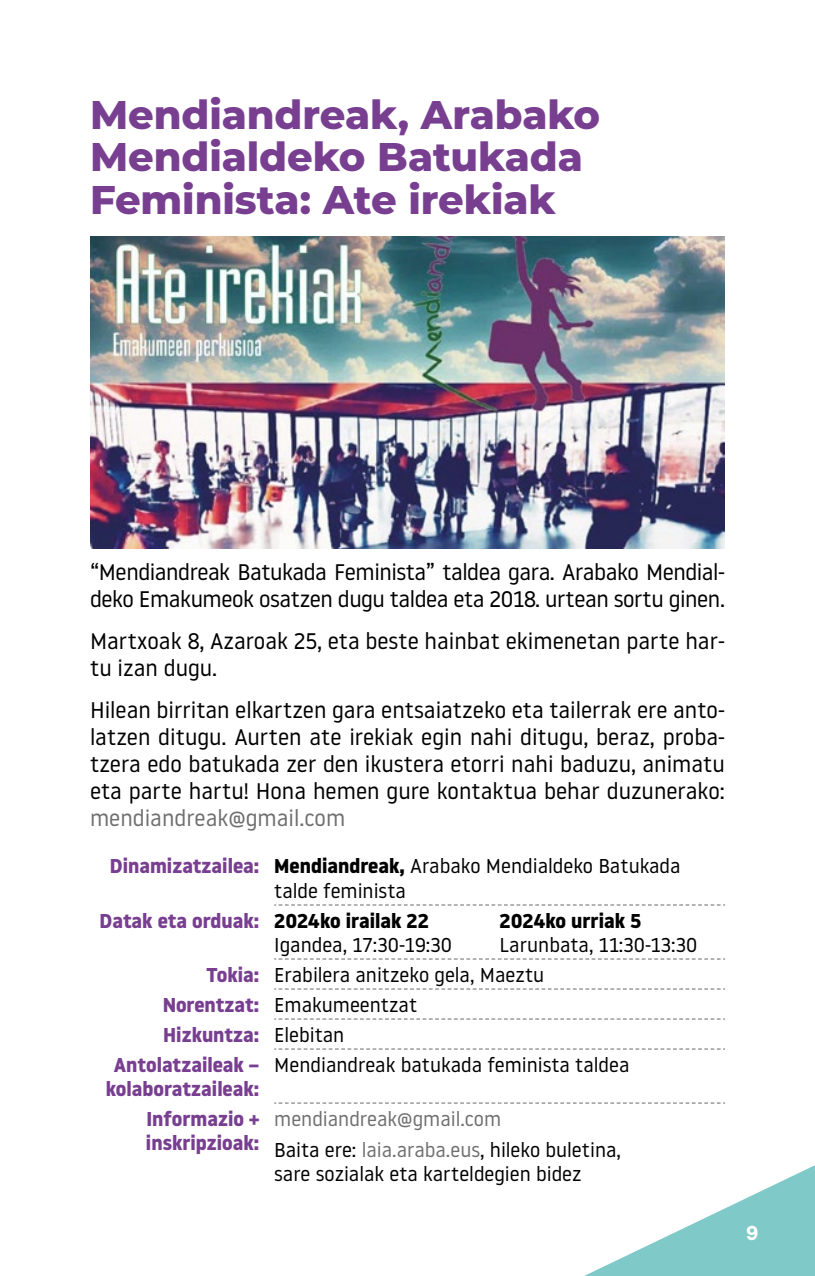
<style>
.page{position:relative;width:815px;height:1276px;background:#fff}
.page>*{position:absolute;margin:0;border:0;box-sizing:border-box;transform-origin:0 0}
.titular{font:800 40px/42.5px "Montserrat";letter-spacing:-.005em;color:#783f91}
.t1{font:22.5px/27px "Noway";letter-spacing:-.015em;color:#000}
.tabla-derecha{font:20px/24px "Noway";color:#000}
.tabla-izquierda{font:700 20px "Noway";color:#783f91}
.tabla-derecha-2{font:700 20px "Noway";color:#000}
.tabla-derecha-3{font:20px "Noway";color:#706f6f}
.t2{font:700 20px "Basier Circle";color:#fff}
.s1{color:#706f6f}
.s2{font-weight:700}
</style>
<div class="page">
<svg style="left:584px;top:1165px;width:231px;height:111px"></svg>
<svg style="left:274px;top:904px;width:451px;height:1px"></svg>
<svg style="left:274px;top:958px;width:451px;height:1px"></svg>
<svg style="left:274px;top:988px;width:451px;height:1px"></svg>
<svg style="left:274px;top:1018px;width:451px;height:1px"></svg>
<svg style="left:274px;top:1048px;width:451px;height:1px"></svg>
<svg style="left:274px;top:1102px;width:451px;height:1px"></svg>
<img style="left:90px;top:236px;width:635px;height:312px">
<p class="titular" style="left:90px;top:91px;width:512px">Mendiandreak, Arabako<br>Mendialdeko Batukada<br>Feminista: Ate irekiak</p>
<p class="t1" style="left:90px;top:557px;width:637px">“Mendiandreak Batukada Feminista” taldea gara. Arabako Mendial&shy;deko Emakumeok osatzen dugu taldea eta 2018. urtean sortu ginen.</p>
<p class="t1" style="left:90px;top:626px;width:636px">Martxoak 8, Azaroak 25, eta beste hainbat ekimenetan parte har&shy;tu izan dugu.</p>
<p class="t1" style="left:90px;top:695px;width:636px;text-align:justify">Hilean birritan elkartzen gara entsaiatzeko eta tailerrak ere anto&shy;latzen ditugu. Aurten ate irekiak egin nahi ditugu, beraz, proba&shy;tzera edo batukada zer den ikustera etorri nahi baduzu, animatu eta parte hartu! Hona hemen gure kontaktua behar duzunerako: <span class="s1">mendiandreak@gmail.com</span></p>
<p class="tabla-izquierda" style="left:110px;top:855px;width:151px">Dinamizatzailea:</p>
<p class="tabla-derecha" style="left:274px;top:853px;width:408px"><span class="s2">Mendiandreak,</span> Arabako Mendialdeko Batukada talde feminista</p>
<p class="tabla-izquierda" style="left:100px;top:909px;width:161px">Datak eta orduak:</p>
<p class="tabla-derecha-2" style="left:274px;top:909px;width:156px">2024ko irailak 22</p>
<p class="tabla-derecha" style="left:274px;top:931px;width:179px">Igandea, 17:30-19:30</p>
<p class="tabla-derecha-2" style="left:500px;top:909px;width:143px">2024ko urriak 5</p>
<p class="tabla-derecha" style="left:500px;top:931px;width:199px">Larunbata, 11:30-13:30</p>
<p class="tabla-izquierda" style="left:206px;top:963px;width:55px">Tokia:</p>
<p class="tabla-derecha" style="left:274px;top:961px;width:272px">Erabilera anitzeko gela, Maeztu</p>
<p class="tabla-izquierda" style="left:163px;top:993px;width:98px">Norentzat:</p>
<p class="tabla-derecha" style="left:274px;top:991px;width:145px">Emakumeentzat</p>
<p class="tabla-izquierda" style="left:163px;top:1023px;width:98px">Hizkuntza:</p>
<p class="tabla-derecha" style="left:274px;top:1021px;width:72px">Elebitan</p>
<p class="tabla-izquierda" style="left:114px;top:1053px;width:147px">Antolatzaileak –</p>
<p class="tabla-izquierda" style="left:106px;top:1077px;width:155px">kolaboratzaileak:</p>
<p class="tabla-derecha" style="left:274px;top:1051px;width:357px">Mendiandreak batukada feminista taldea</p>
<p class="tabla-izquierda" style="left:146px;top:1107px;width:114px">Informazio +</p>
<p class="tabla-izquierda" style="left:146px;top:1131px;width:115px">inskripzioak:</p>
<p class="tabla-derecha-3" style="left:274px;top:1105px;width:228px">mendiandreak@gmail.com</p>
<p class="tabla-derecha" style="left:274px;top:1137px;width:348px">Baita ere: <span class="s1">laia.araba.eus</span>, hileko buletina, sare sozialak eta karteldegien bidez</p>
<p class="t2" style="left:746px;top:1221px;width:14px">9</p>
</div>
